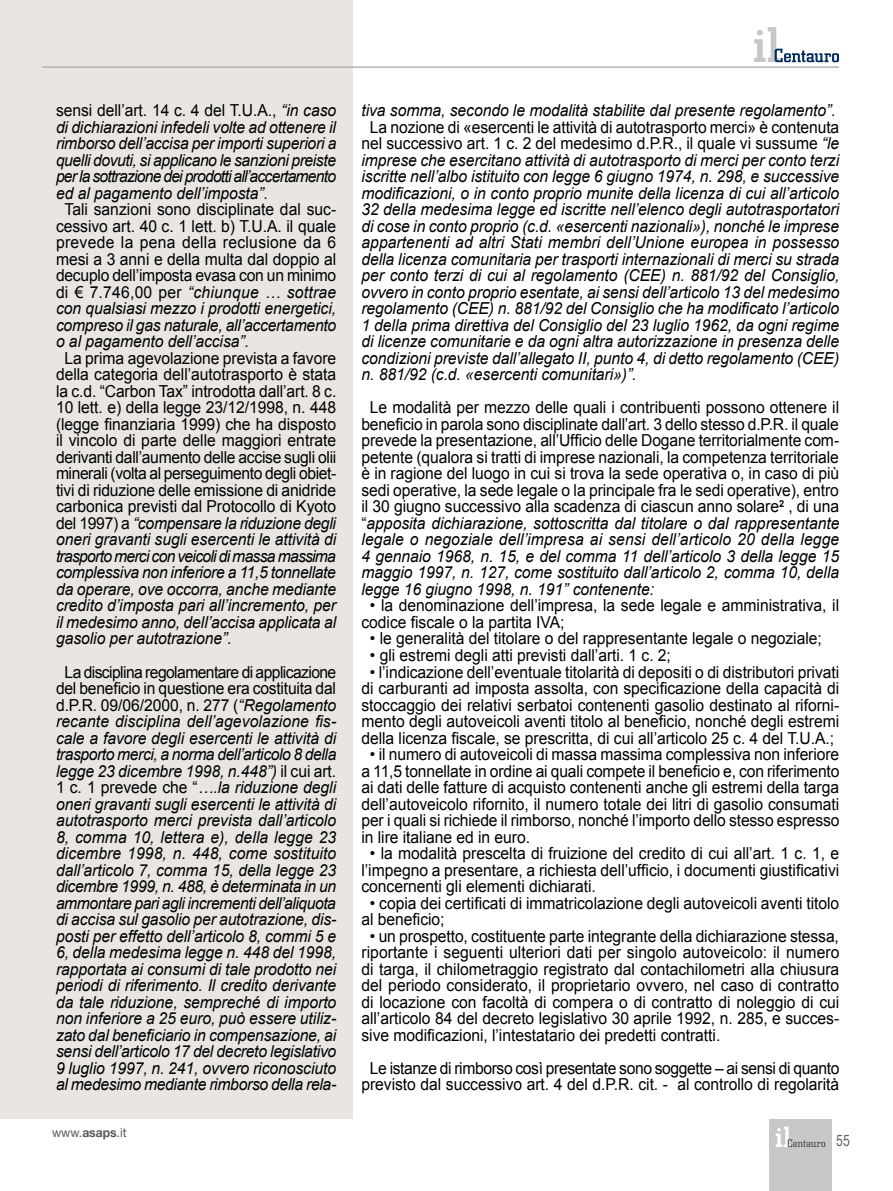
<style>
.page{position:relative;width:893px;height:1191px;background:#fff}
.page>*{position:absolute;margin:0;border:0;box-sizing:border-box;transform-origin:0 0}
.t1{font:16.5px/16.5px "Arial";letter-spacing:-.005em;color:#000;text-align:justify;scale:.95 1}
.t2{font:italic 16.5px/16.5px "Arial";letter-spacing:-.005em;color:#000;text-align:justify;scale:.95 1}
.t3{font:16.5px/16.5px "Arial";letter-spacing:-.025em;color:#000;text-align:center;scale:.95 1}
.t4{font:15.75px "Arial Narrow";color:#646567;scale:.95 1}
.t5{font:12.75px "Helvetica Neue";color:#58585a;scale:.95 1}
.s1{font-style:normal}
.s2{font-style:italic}
.s3{font-weight:700}
</style>
<div class="page">
<div style="left:0;top:0;width:352px;height:1118px;background:#e8e5e2"></div>
<div style="left:770px;top:1119px;width:62px;height:72px;background:#c6c7c8"></div>
<svg style="left:776px;top:1126px;width:49px;height:21px"></svg>
<svg style="left:754px;top:27px;width:85px;height:35px"></svg>
<hr style="left:42px;top:66px;width:797px;height:2px;background:#b1b3b4">
<p class="t2" style="left:56px;top:102px;width:297px"><span class="s1">sensi dell’art. 14 c. 4 del T.U.A.,</span> “in caso di dichiarazioni infedeli volte ad ottenere il rimborso dell’accisa per importi superiori a quelli dovuti, si applicano le sanzioni preiste per la sottrazione dei prodotti all’accertamento ed al pagamento dell’imposta”.</p>
<p class="t1" style="left:56px;top:201px;width:297px;text-indent:9px">Tali sanzioni sono disciplinate dal suc&shy;cessivo art. 40 c. 1 lett. b) T.U.A. il quale prevede la pena della reclusione da 6 mesi a 3 anni e della multa dal doppio al decuplo dell’imposta evasa con un minimo di € 7.746,00 per <span class="s2">“chiunque … sottrae con qualsiasi mezzo i prodotti energetici, compreso il gas naturale, all’accertamento o al pagamento dell’accisa”.</span></p>
<p class="t1" style="left:56px;top:350px;width:297px;text-indent:9px">La prima agevolazione prevista a favore della categoria dell’autotrasporto è stata la c.d. “Carbon Tax” introdotta dall’art. 8 c.<br>10 lett. e) della legge 23/12/1998, n. 448 (legge finanziaria 1999) che ha disposto il vincolo di parte delle maggiori entrate derivanti dall’aumento delle accise sugli olii minerali (volta al perseguimento degli obiet&shy;tivi di riduzione delle emissione di anidride carbonica previsti dal Protocollo di Kyoto del 1997) a <span class="s2">“compensare la riduzione degli oneri gravanti sugli esercenti le attività di trasporto merci con veicoli di massa massima complessiva non inferiore a 11,5 tonnellate da operare, ove occorra, anche mediante credito d’imposta pari all’incremento, per il medesimo anno, dell’accisa applicata al gasolio per autotrazione”.</span></p>
<p class="t2" style="left:56px;top:663px;width:297px;text-align:center"><span class="s1">La disciplina regolamentare di applicazione del beneficio in questione era costituita dal d.P.R. 09/06/2000, n. 277 (</span>“Regolamento recante disciplina dell’agevolazione fis&shy;cale a favore degli esercenti le attività di trasporto merci, a norma dell’articolo 8 della legge 23 dicembre 1998, n.448”) <span class="s1">il cui art.<br>1 c. 1 prevede che “</span>….la riduzione degli oneri gravanti sugli esercenti le attività di autotrasporto merci prevista dall’articolo 8, comma 10, lettera e), della legge 23 dicembre 1998, n. 448, come sostituito dall’articolo 7, comma 15, della legge 23 dicembre 1999, n. 488, è determinata in un ammontare pari agli incrementi dell’aliquota di accisa sul gasolio per autotrazione, dis&shy;posti per effetto dell’articolo 8, commi 5 e 6, della medesima legge n. 448 del 1998, rapportata ai consumi di tale prodotto nei periodi di riferimento. Il credito derivante da tale riduzione, sempreché di importo non inferiore a 25 euro, può essere utiliz&shy;zato dal beneficiario in compensazione, ai sensi dell’articolo 17 del decreto legislativo 9 luglio 1997, n. 241, ovvero riconosciuto al medesimo mediante rimborso della rela-</p>
<p class="t5" style="left:52px;top:1125px;width:80px">www.<span class="s3">asaps</span>.it</p>
<p class="t2" style="left:361px;top:102px;width:501px">tiva somma, secondo le modalità stabilite dal presente regolamento”.</p>
<p class="t2" style="left:361px;top:119px;width:505px;text-indent:9px"><span class="s1">La nozione di «esercenti le attività di autotrasporto merci» è contenuta nel successivo art. 1 c. 2 del medesimo d.P.R., il quale vi sussume</span> “le imprese che esercitano attività di autotrasporto di merci per conto terzi iscritte nell’albo istituito con legge 6 giugno 1974, n. 298, e successive modificazioni, o in conto proprio munite della licenza di cui all’articolo 32 della medesima legge ed iscritte nell’elenco degli autotrasportatori di cose in conto proprio (c.d. «esercenti nazionali»), nonché le imprese appartenenti ad altri Stati membri dell’Unione europea in possesso della licenza comunitaria per trasporti internazionali di merci su strada per conto terzi di cui al regolamento (CEE) n. 881/92 del Consiglio, ovvero in conto proprio esentate, ai sensi dell’articolo 13 del medesimo regolamento (CEE) n. 881/92 del Consiglio che ha modificato l’articolo 1 della prima direttiva del Consiglio del 23 luglio 1962, da ogni regime di licenze comunitarie e da ogni altra autorizzazione in presenza delle condizioni previste dall’allegato II, punto 4, di detto regolamento (CEE) n. 881/92 (c.d. «esercenti comunitari»)”.</p>
<p class="t1" style="left:361px;top:399px;width:505px;text-indent:9px">Le modalità per mezzo delle quali i contribuenti possono ottenere il beneficio in parola sono disciplinate dall’art. 3 dello stesso d.P.R. il quale prevede la presentazione, all’Ufficio delle Dogane territorialmente com&shy;petente (qualora si tratti di imprese nazionali, la competenza territoriale è in ragione del luogo in cui si trova la sede operativa o, in caso di più sedi operative, la sede legale o la principale fra le sedi operative), entro il 30 giugno successivo alla scadenza di ciascun anno solare<sup>2</sup> , di una “<span class="s2">apposita dichiarazione, sottoscritta dal titolare o dal rappresentante legale o negoziale dell’impresa ai sensi dell’articolo 20 della legge 4 gennaio 1968, n. 15, e del comma 11 dell’articolo 3 della legge 15 maggio 1997, n. 127, come sostituito dall’articolo 2, comma 10, della legge 16 giugno 1998, n. 191” contenente:</span></p>
<p class="t1" style="left:361px;top:597px;width:504px;text-indent:9px">• la denominazione dell’impresa, la sede legale e amministrativa, il codice fiscale o la partita IVA;</p>
<p class="t1" style="left:370px;top:630px;width:477px">• le generalità del titolare o del rappresentante legale o negoziale;</p>
<p class="t1" style="left:370px;top:647px;width:318px">• gli estremi degli atti previsti dall’arti. 1 c. 2;</p>
<p class="t1" style="left:361px;top:663px;width:504px;text-align:center">• l’indicazione dell’eventuale titolarità di depositi o di distributori privati di carburanti ad imposta assolta, con specificazione della capacità di stoccaggio dei relativi serbatoi contenenti gasolio destinato al riforni&shy;mento degli autoveicoli aventi titolo al beneficio, nonché degli estremi della licenza fiscale, se prescritta, di cui all’articolo 25 c. 4 del T.U.A.;</p>
<p class="t1" style="left:361px;top:746px;width:505px;text-indent:9px">• il numero di autoveicoli di massa massima complessiva non inferiore a 11,5 tonnellate in ordine ai quali compete il beneficio e, con riferimento ai dati delle fatture di acquisto contenenti anche gli estremi della targa dell’autoveicolo rifornito, il numero totale dei litri di gasolio consumati per i quali si richiede il rimborso, nonché l’importo dello stesso espresso in lire italiane ed in euro.</p>
<p class="t1" style="left:361px;top:845px;width:504px;text-indent:9px">• la modalità prescelta di fruizione del credito di cui all’art. 1 c. 1, e l’impegno a presentare, a richiesta dell’ufficio, i documenti giustificativi concernenti gli elementi dichiarati.</p>
<p class="t1" style="left:361px;top:894px;width:504px;text-indent:9px">• copia dei certificati di immatricolazione degli autoveicoli aventi titolo al beneficio;</p>
<p class="t1" style="left:361px;top:927px;width:505px;text-indent:9px">• un prospetto, costituente parte integrante della dichiarazione stessa, riportante i seguenti ulteriori dati per singolo autoveicolo: il numero di targa, il chilometraggio registrato dal contachilometri alla chiusura del periodo considerato, il proprietario ovvero, nel caso di contratto di locazione con facoltà di compera o di contratto di noleggio di cui all’articolo 84 del decreto legislativo 30 aprile 1992, n. 285, e succes&shy;sive modificazioni, l’intestatario dei predetti contratti.</p>
<p class="t3" style="left:361px;top:1059px;width:505px">Le istanze di rimborso così presentate sono soggette – ai sensi di quanto previsto dal successivo art. 4 del d.P.R. cit. - al controllo di regolarità</p>
<p class="t4" style="left:836px;top:1128px;width:16px">55</p>
</div>
